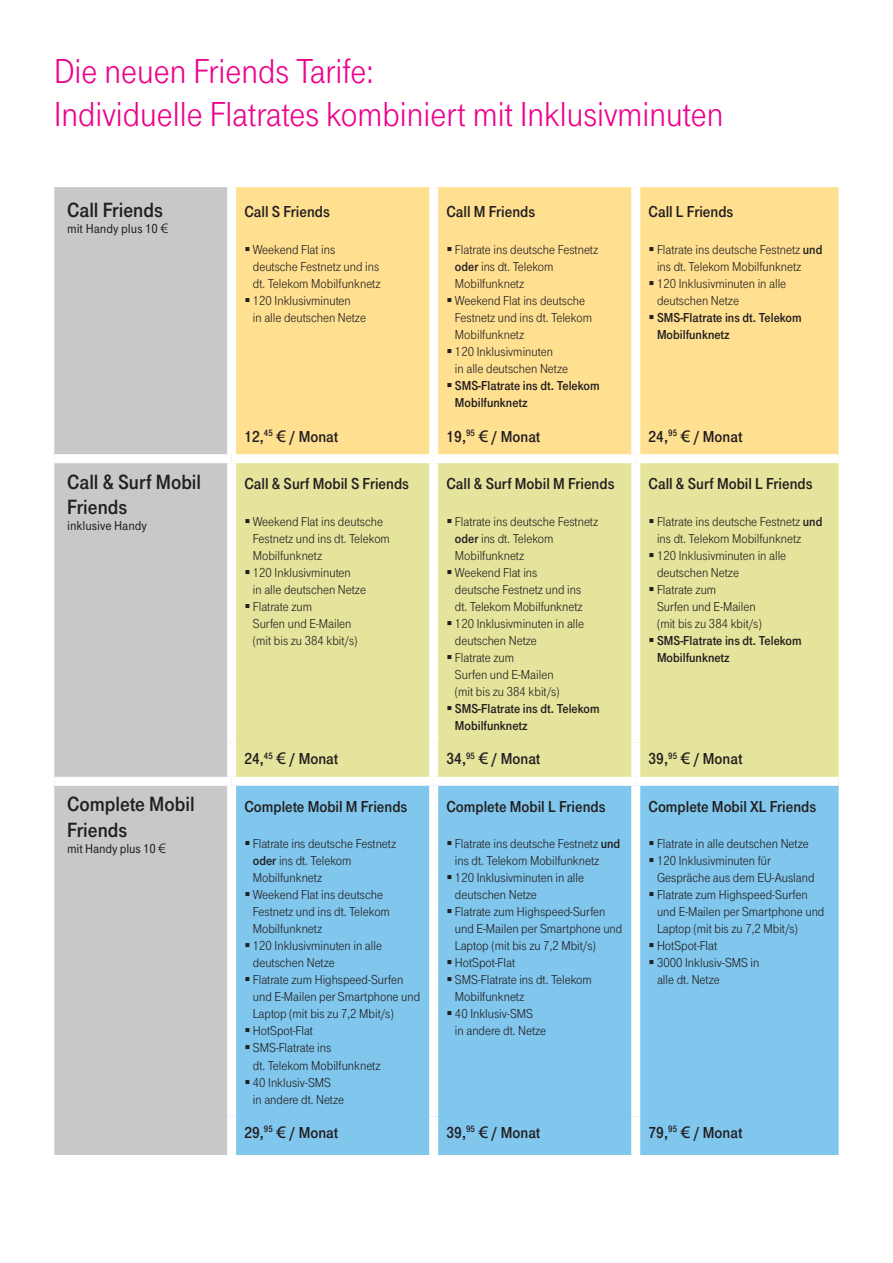
<style>
.page{position:relative;width:893px;height:1263px;background:#fff}
.page>*{position:absolute;margin:0;border:0;box-sizing:border-box;transform-origin:0 0}
.t1{font:36px/43.2px "Tele Grotesk Norm";color:#ed028c}
.t2{font:21.3px/25.7px "Tele Grotesk Fett";color:#231f20}
.t3{font:16.5px "Tele Grotesk Fett";color:#231f20}
.t4{font:13.5px/17px "Tele Grotesk Norm";color:#231f20}
.t5{font:13.5px/17px "Tele Grotesk Fett";color:#231f20}
.t6{font:13.5px "Tele Grotesk Halb";color:#231f20}
.s1{font-family:"Linotype Euro Font Ato F"}
.s2{font-family:"Tele Grotesk Fett"}
</style>
<div class="page">
<div style="left:54px;top:187px;width:173px;height:968px;background:#c7c8ca"></div>
<div style="left:236px;top:187px;width:603px;height:267px;background:#ffdf90"></div>
<div style="left:236px;top:463px;width:603px;height:314px;background:#e4e49c"></div>
<div style="left:236px;top:786px;width:603px;height:369px;background:#80c6ed"></div>
<div style="left:631px;top:187px;width:9px;height:233px;background:#fff"></div>
<div style="left:631px;top:420px;width:9px;height:34px;background:#fff"></div>
<div style="left:631px;top:463px;width:9px;height:280px;background:#fff"></div>
<div style="left:631px;top:743px;width:9px;height:34px;background:#fff"></div>
<div style="left:631px;top:786px;width:9px;height:330px;background:#fff"></div>
<div style="left:631px;top:1116px;width:9px;height:39px;background:#fff"></div>
<div style="left:429px;top:187px;width:9px;height:233px;background:#fff"></div>
<div style="left:429px;top:420px;width:9px;height:34px;background:#fff"></div>
<div style="left:429px;top:463px;width:9px;height:280px;background:#fff"></div>
<div style="left:429px;top:743px;width:9px;height:34px;background:#fff"></div>
<div style="left:429px;top:786px;width:9px;height:330px;background:#fff"></div>
<div style="left:429px;top:1116px;width:9px;height:39px;background:#fff"></div>
<div style="left:54px;top:454px;width:178px;height:9px;background:#fff"></div>
<div style="left:54px;top:777px;width:178px;height:9px;background:#fff"></div>
<svg style="left:245px;top:247px;width:4px;height:4px"></svg>
<svg style="left:245px;top:298px;width:4px;height:4px"></svg>
<svg style="left:448px;top:247px;width:3px;height:4px"></svg>
<svg style="left:448px;top:298px;width:3px;height:4px"></svg>
<svg style="left:448px;top:349px;width:3px;height:4px"></svg>
<svg style="left:448px;top:383px;width:3px;height:4px"></svg>
<svg style="left:650px;top:247px;width:4px;height:4px"></svg>
<svg style="left:650px;top:281px;width:4px;height:4px"></svg>
<svg style="left:650px;top:315px;width:4px;height:4px"></svg>
<svg style="left:245px;top:519px;width:4px;height:4px"></svg>
<svg style="left:245px;top:570px;width:4px;height:4px"></svg>
<svg style="left:245px;top:604px;width:4px;height:4px"></svg>
<svg style="left:448px;top:519px;width:3px;height:4px"></svg>
<svg style="left:448px;top:570px;width:3px;height:4px"></svg>
<svg style="left:448px;top:621px;width:3px;height:4px"></svg>
<svg style="left:448px;top:655px;width:3px;height:4px"></svg>
<svg style="left:448px;top:706px;width:3px;height:4px"></svg>
<svg style="left:650px;top:519px;width:4px;height:4px"></svg>
<svg style="left:650px;top:553px;width:4px;height:4px"></svg>
<svg style="left:650px;top:587px;width:4px;height:4px"></svg>
<svg style="left:650px;top:638px;width:4px;height:4px"></svg>
<svg style="left:245px;top:841px;width:4px;height:4px"></svg>
<svg style="left:245px;top:892px;width:4px;height:4px"></svg>
<svg style="left:245px;top:943px;width:4px;height:4px"></svg>
<svg style="left:245px;top:977px;width:4px;height:4px"></svg>
<svg style="left:245px;top:1028px;width:4px;height:4px"></svg>
<svg style="left:245px;top:1045px;width:4px;height:4px"></svg>
<svg style="left:245px;top:1079px;width:4px;height:4px"></svg>
<svg style="left:448px;top:841px;width:3px;height:4px"></svg>
<svg style="left:448px;top:875px;width:3px;height:4px"></svg>
<svg style="left:448px;top:909px;width:3px;height:4px"></svg>
<svg style="left:448px;top:960px;width:3px;height:4px"></svg>
<svg style="left:448px;top:977px;width:3px;height:4px"></svg>
<svg style="left:448px;top:1011px;width:3px;height:4px"></svg>
<svg style="left:650px;top:841px;width:4px;height:4px"></svg>
<svg style="left:650px;top:858px;width:4px;height:4px"></svg>
<svg style="left:650px;top:892px;width:4px;height:4px"></svg>
<svg style="left:650px;top:943px;width:4px;height:4px"></svg>
<svg style="left:650px;top:960px;width:4px;height:4px"></svg>
<h1 class="t1" style="left:54px;top:49px;width:671px">Die neuen Friends Tarife:<br>Individuelle Flatrates kombiniert mit Inklusivminuten</h1>
<h2 class="t2" style="left:67px;top:197px;width:97px">Call Friends</h2>
<p class="t6" style="left:67px;top:221px;width:102px">mit Handy plus 10 <span class="s1">1</span></p>
<p class="t3" style="left:244px;top:203px;width:87px">Call S Friends</p>
<p class="t4" style="left:253px;top:241px;width:129px">Weekend Flat ins deutsche Festnetz und ins dt. Telekom Mobilfunknetz<br>120 Inklusivminuten<br>in alle deutschen Netze</p>
<p class="t3" style="left:446px;top:203px;width:90px">Call M Friends</p>
<p class="t4" style="left:455px;top:241px;width:145px">Flatrate ins deutsche Festnetz <span class="s2">oder</span> ins dt. Telekom<br>Mobilfunknetz<br>Weekend Flat ins deutsche<br>Festnetz und ins dt. Telekom<br>Mobilfunknetz<br>120 Inklusivminuten<br>in alle deutschen Netze</p>
<p class="t5" style="left:455px;top:377px;width:146px">SMS-Flatrate ins dt. Telekom<br>Mobilfunknetz</p>
<p class="t3" style="left:648px;top:203px;width:86px">Call L Friends</p>
<p class="t4" style="left:657px;top:241px;width:167px">Flatrate ins deutsche Festnetz <span class="s2">und </span>ins dt. Telekom Mobilfunknetz<br>120 Inklusivminuten in alle deutschen Netze</p>
<p class="t5" style="left:657px;top:309px;width:146px">SMS-Flatrate ins dt. Telekom<br>Mobilfunknetz</p>
<p class="t3" style="left:244px;top:427px;width:95px">12,<sup>45</sup> <span class="s1">3</span> / Monat</p>
<p class="t3" style="left:446px;top:427px;width:95px">19,<sup>95</sup> <span class="s1">3</span> / Monat</p>
<p class="t3" style="left:648px;top:427px;width:95px">24,<sup>95</sup> <span class="s1">3</span> / Monat</p>
<h2 class="t2" style="left:67px;top:468px;width:136px">Call &amp; Surf Mobil<br>Friends</h2>
<p class="t6" style="left:67px;top:518px;width:81px">inklusive Handy</p>
<p class="t3" style="left:244px;top:474px;width:166px">Call &amp; Surf Mobil S Friends</p>
<p class="t4" style="left:253px;top:513px;width:139px">Weekend Flat ins deutsche<br>Festnetz und ins dt. Telekom<br>Mobilfunknetz<br>120 Inklusivminuten<br>in alle deutschen Netze<br>Flatrate zum<br>Surfen und E-Mailen<br>(mit bis zu 384 kbit/s)</p>
<p class="t3" style="left:446px;top:474px;width:170px">Call &amp; Surf Mobil M Friends</p>
<p class="t4" style="left:455px;top:513px;width:145px">Flatrate ins deutsche Festnetz <span class="s2">oder</span> ins dt. Telekom<br>Mobilfunknetz<br>Weekend Flat ins<br>deutsche Festnetz und ins<br>dt. Telekom Mobilfunknetz<br>120 Inklusivminuten in alle deutschen Netze<br>Flatrate zum<br>Surfen und E-Mailen<br>(mit bis zu 384 kbit/s)</p>
<p class="t5" style="left:455px;top:700px;width:146px">SMS-Flatrate ins dt. Telekom<br>Mobilfunknetz</p>
<p class="t3" style="left:648px;top:474px;width:166px">Call &amp; Surf Mobil L Friends</p>
<p class="t4" style="left:657px;top:513px;width:167px">Flatrate ins deutsche Festnetz <span class="s2">und </span>ins dt. Telekom Mobilfunknetz<br>120 Inklusivminuten in alle deutschen Netze<br>Flatrate zum<br>Surfen und E-Mailen<br>(mit bis zu 384 kbit/s)</p>
<p class="t5" style="left:657px;top:632px;width:146px">SMS-Flatrate ins dt. Telekom<br>Mobilfunknetz</p>
<p class="t3" style="left:244px;top:750px;width:95px">24,<sup>45</sup> <span class="s1">3</span> / Monat</p>
<p class="t3" style="left:446px;top:750px;width:95px">34,<sup>95</sup> <span class="s1">3</span> / Monat</p>
<p class="t3" style="left:648px;top:750px;width:95px">39,<sup>95</sup> <span class="s1">3</span> / Monat</p>
<h2 class="t2" style="left:67px;top:791px;width:129px">Complete Mobil<br>Friends</h2>
<p class="t6" style="left:67px;top:841px;width:100px">mit Handy plus 10 <span class="s1">1</span></p>
<p class="t3" style="left:244px;top:797px;width:165px">Complete Mobil M Friends</p>
<p class="t4" style="left:253px;top:835px;width:169px">Flatrate ins deutsche Festnetz <span class="s2">oder</span> ins dt. Telekom<br>Mobilfunknetz<br>Weekend Flat ins deutsche<br>Festnetz und ins dt. Telekom<br>Mobilfunknetz<br>120 Inklusivminuten in alle deutschen Netze<br>Flatrate zum Highspeed-Surfen und E-Mailen per Smartphone und<br>Laptop (mit bis zu 7,2 Mbit/s)<br>HotSpot-Flat<br>SMS-Flatrate ins<br>dt. Telekom Mobilfunknetz<br>40 Inklusiv-SMS<br>in andere dt. Netze</p>
<p class="t3" style="left:446px;top:797px;width:161px">Complete Mobil L Friends</p>
<p class="t4" style="left:455px;top:835px;width:169px">Flatrate ins deutsche Festnetz <span class="s2">und </span>ins dt. Telekom Mobilfunknetz<br>120 Inklusivminuten in alle deutschen Netze<br>Flatrate zum Highspeed-Surfen und E-Mailen per Smartphone und<br>Laptop (mit bis zu 7,2 Mbit/s)<br>HotSpot-Flat<br>SMS-Flatrate ins dt. Telekom<br>Mobilfunknetz<br>40 Inklusiv-SMS<br>in andere dt. Netze</p>
<p class="t3" style="left:648px;top:797px;width:169px">Complete Mobil XL Friends</p>
<p class="t4" style="left:657px;top:835px;width:169px">Flatrate in alle deutschen Netze<br>120 Inklusivminuten für<br>Gespräche aus dem EU-Ausland<br>Flatrate zum Highspeed-Surfen und E-Mailen per Smartphone und<br>Laptop (mit bis zu 7,2 Mbit/s)<br>HotSpot-Flat<br>3000 Inklusiv-SMS in<br>alle dt. Netze</p>
<p class="t3" style="left:244px;top:1123px;width:95px">29,<sup>95</sup> <span class="s1">3</span> / Monat</p>
<p class="t3" style="left:446px;top:1123px;width:95px">39,<sup>95</sup> <span class="s1">3</span> / Monat</p>
<p class="t3" style="left:648px;top:1123px;width:95px">79,<sup>95</sup> <span class="s1">3</span> / Monat</p>
</div>
